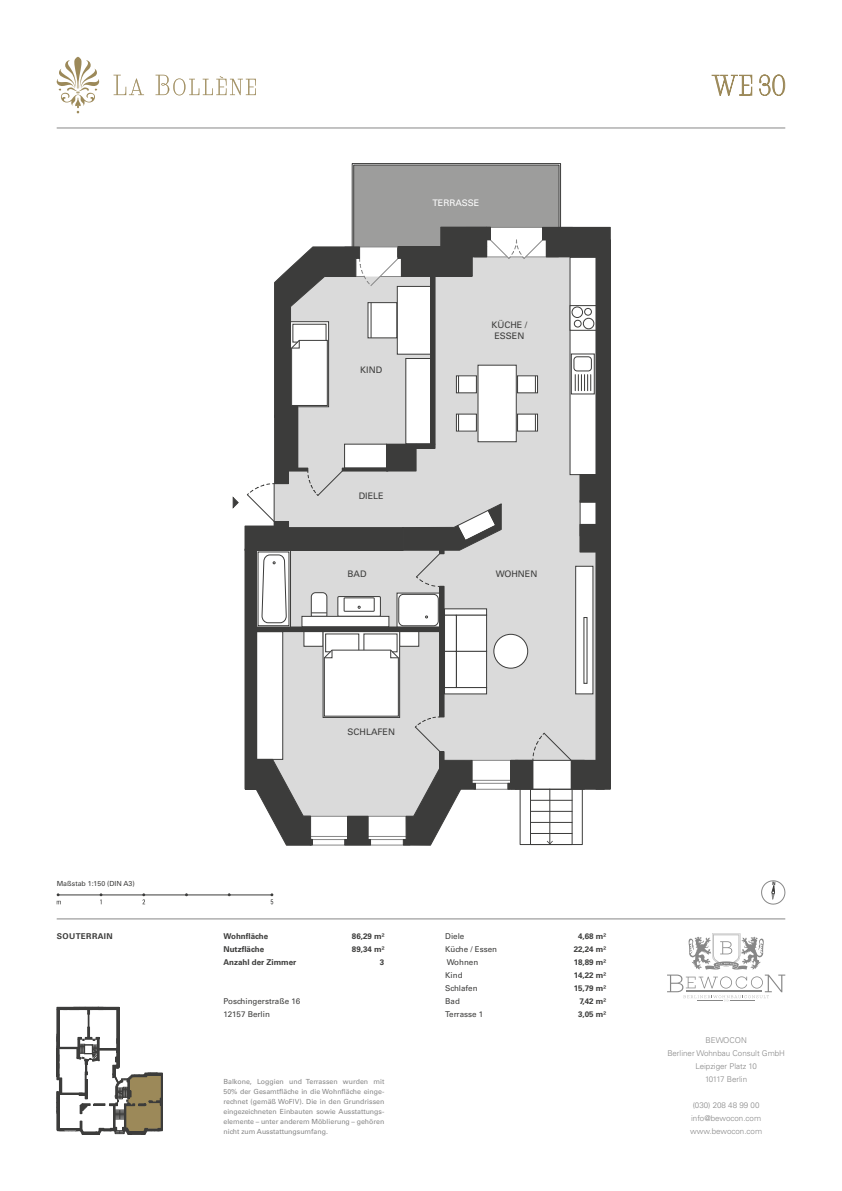
<style>
.page{position:relative;width:842px;height:1191px;background:#fff}
.page>*{position:absolute;margin:0;border:0;box-sizing:border-box;transform-origin:0 0}
.t1{font:9px/10.8px "Univers LT Std";color:#3c3c3b;text-align:center}
.t2{font:9px "Univers LT Std";color:#fff}
.t3{font:300 8px/13px "Univers LT Std";color:#878787;text-align:center}
.t4{font:700 8px "Univers LT Std";color:#3c3c3b}
.t5{font:8px/13px "Univers LT Std";color:#3c3c3b}
.t6{font:700 8px "Univers LT Std";letter-spacing:.05em;color:#3c3c3b}
.t7{font:7px/10px "Univers LT Std";color:#878787;text-align:justify}
.t8{font:7px "Univers LT Std";color:#3c3c3b}
</style>
<div class="page">
<svg style="left:113px;top:75px;width:31px;height:20px"></svg>
<svg style="left:155px;top:75px;width:101px;height:20px"></svg>
<svg style="left:57px;top:57px;width:42px;height:56px"></svg>
<hr style="left:57px;top:128px;width:728px;height:1px;background:#878787">
<hr style="left:57px;top:918px;width:728px;height:1px;background:#878787">
<svg style="left:667px;top:933px;width:118px;height:68px"></svg>
<hr style="left:58px;top:894px;width:214px;height:1px;background:#3c3c3b">
<svg style="left:57px;top:893px;width:4px;height:11px"></svg>
<svg style="left:100px;top:893px;width:2px;height:11px"></svg>
<svg style="left:142px;top:893px;width:3px;height:11px"></svg>
<svg style="left:270px;top:893px;width:3px;height:11px"></svg>
<svg style="left:57px;top:1007px;width:105px;height:128px"></svg>
<svg style="left:712px;top:75px;width:40px;height:21px"></svg>
<svg style="left:759px;top:74px;width:26px;height:22px"></svg>
<svg style="left:251px;top:257px;width:354px;height:559px;fill:#dadada"></svg>
<svg style="left:576px;top:566px;width:17px;height:128px"></svg>
<div style="left:575px;top:566px;width:18px;height:128px;border:1px solid #3c3c3b"></div>
<div style="left:257px;top:631px;width:26px;height:128px;background:#fff"></div>
<div style="left:406px;top:358px;width:25px;height:86px;background:#fff"></div>
<div style="left:406px;top:358px;width:25px;height:86px;border:1px solid #3c3c3b"></div>
<div style="left:345px;top:444px;width:41px;height:24px;background:#fff"></div>
<div style="left:494px;top:634px;width:34px;height:34px;background:#fff;border-radius:50%"></div>
<div style="left:494px;top:634px;width:34px;height:34px;border:1px solid #3c3c3b;border-radius:50%"></div>
<div style="left:478px;top:365px;width:38px;height:77px;background:#fff"></div>
<div style="left:478px;top:365px;width:38px;height:77px;border:1px solid #3c3c3b"></div>
<div style="left:570px;top:257px;width:27px;height:217px;background:#fff"></div>
<svg style="left:573px;top:358px;width:19px;height:33px"></svg>
<div style="left:571px;top:354px;width:23px;height:40px;border:1px solid #3c3c3b"></div>
<div style="left:574px;top:357px;width:17px;height:14px;background:#fff;border-radius:3px"></div>
<div style="left:574px;top:356px;width:18px;height:15px;border:1px solid #3c3c3b;border-radius:3px"></div>
<svg style="left:575px;top:374px;width:16px;height:17px"></svg>
<svg style="left:572px;top:307px;width:24px;height:21px"></svg>
<div style="left:570px;top:305px;width:28px;height:25px;border:1px solid #3c3c3b"></div>
<div style="left:585px;top:308px;width:6px;height:7px;background:#fff;border-radius:50%"></div>
<div style="left:584px;top:308px;width:8px;height:7px;border:1px solid #3c3c3b;border-radius:50%"></div>
<div style="left:583px;top:318px;width:11px;height:11px;background:#fff;border-radius:50%"></div>
<div style="left:583px;top:318px;width:11px;height:11px;border:1px solid #3c3c3b;border-radius:50%"></div>
<div style="left:574px;top:320px;width:7px;height:7px;background:#fff;border-radius:50%"></div>
<div style="left:574px;top:320px;width:7px;height:7px;border:1px solid #3c3c3b;border-radius:50%"></div>
<div style="left:572px;top:307px;width:10px;height:10px;background:#fff;border-radius:50%"></div>
<div style="left:572px;top:307px;width:11px;height:11px;border:1px solid #3c3c3b;border-radius:50%"></div>
<svg style="left:582px;top:502px;width:14px;height:22px"></svg>
<hr style="left:472px;top:780px;width:46px;height:1px;background:#878787">
<hr style="left:472px;top:760px;width:46px;height:1px;background:#878787">
<hr style="left:475px;top:783px;width:45px;height:1px;background:#878787">
<hr style="left:310px;top:836px;width:103px;height:1px;background:#878787">
<hr style="left:308px;top:839px;width:103px;height:1px;background:#878787">
<hr style="left:304px;top:816px;width:112px;height:1px;background:#878787">
<hr style="left:311px;top:844px;width:99px;height:1px;background:#878787">
<hr style="left:474px;top:789px;width:43px;height:1px;background:#878787">
<hr style="left:515px;top:789px;width:69px;height:1px;background:#3c3c3b">
<div style="left:542px;top:227px;width:68px;height:13px;background:#3c3c3b"></div>
<div style="left:546px;top:240px;width:64px;height:17px;background:#3c3c3b"></div>
<div style="left:596px;top:257px;width:14px;height:532px;background:#3c3c3b"></div>
<div style="left:596px;top:257px;width:15px;height:532px;border:1px solid #3c3c3b"></div>
<div style="left:580px;top:474px;width:30px;height:28px;background:#3c3c3b"></div>
<div style="left:580px;top:474px;width:31px;height:28px;border:1px solid #3c3c3b"></div>
<div style="left:580px;top:524px;width:30px;height:28px;background:#3c3c3b"></div>
<div style="left:580px;top:524px;width:31px;height:28px;border:1px solid #3c3c3b"></div>
<div style="left:571px;top:760px;width:33px;height:29px;background:#3c3c3b"></div>
<div style="left:511px;top:760px;width:22px;height:29px;background:#3c3c3b"></div>
<div style="left:510px;top:760px;width:23px;height:29px;border:1px solid #3c3c3b"></div>
<svg style="left:507px;top:783px;width:4px;height:6px"></svg>
<div style="left:447px;top:783px;width:28px;height:6px;background:#3c3c3b"></div>
<div style="left:447px;top:783px;width:29px;height:6px;border:1px solid #3c3c3b"></div>
<svg style="left:403px;top:759px;width:70px;height:87px"></svg>
<div style="left:345px;top:839px;width:26px;height:6px;background:#3c3c3b"></div>
<div style="left:348px;top:816px;width:20px;height:23px;background:#3c3c3b"></div>
<div style="left:347px;top:816px;width:22px;height:24px;border:1px solid #3c3c3b"></div>
<svg style="left:252px;top:758px;width:61px;height:88px"></svg>
<div style="left:245px;top:525px;width:39px;height:26px;border:1px solid #3c3c3b"></div>
<div style="left:245px;top:549px;width:11px;height:240px;background:#3c3c3b"></div>
<div style="left:245px;top:548px;width:12px;height:241px;border:1px solid #3c3c3b"></div>
<div style="left:275px;top:415px;width:13px;height:68px;background:#3c3c3b"></div>
<div style="left:274px;top:415px;width:15px;height:69px;border:1px solid #3c3c3b"></div>
<hr style="left:440px;top:751px;width:4px;height:19px;background:#3c3c3b">
<div style="left:439px;top:751px;width:5px;height:19px;border:1px solid #3c3c3b"></div>
<div style="left:284px;top:407px;width:14px;height:61px;background:#3c3c3b"></div>
<div style="left:282px;top:468px;width:26px;height:3px;border:1px solid #3c3c3b"></div>
<div style="left:342px;top:468px;width:46px;height:3px;border:1px solid #3c3c3b"></div>
<div style="left:386px;top:444px;width:30px;height:27px;background:#3c3c3b"></div>
<hr style="left:416px;top:444px;width:19px;height:4px;background:#3c3c3b">
<div style="left:416px;top:444px;width:19px;height:5px;border:1px solid #3c3c3b"></div>
<hr style="left:431px;top:261px;width:4px;height:183px;background:#3c3c3b">
<div style="left:430px;top:261px;width:5px;height:183px;border:1px solid #3c3c3b"></div>
<svg style="left:232px;top:496px;width:7px;height:13px"></svg>
<svg style="left:532px;top:732px;width:40px;height:29px"></svg>
<svg style="left:246px;top:470px;width:256px;height:282px"></svg>
<svg style="left:274px;top:163px;width:287px;height:268px"></svg>
<div style="left:486px;top:227px;width:5px;height:13px;border:1px solid #3c3c3b"></div>
<div style="left:398px;top:248px;width:11px;height:10px;background:#3c3c3b"></div>
<div style="left:397px;top:248px;width:13px;height:11px;border:1px solid #3c3c3b"></div>
<svg style="left:519px;top:786px;width:64px;height:59px"></svg>
<svg style="left:761px;top:880px;width:25px;height:24px"></svg>
<p class="t8" style="left:57px;top:879px;width:80px">Maßstab 1:150 (DIN A3)</p>
<p class="t1" style="left:360px;top:364px;width:24px">KIND</p>
<p class="t1" style="left:359px;top:490px;width:27px">DIELE</p>
<p class="t1" style="left:348px;top:568px;width:20px">BAD</p>
<p class="t2" style="left:432px;top:197px;width:48px">TERRASSE</p>
<p class="t1" style="left:491px;top:319px;width:38px">KÜCHE /<br>ESSEN</p>
<p class="t1" style="left:496px;top:568px;width:43px">WOHNEN</p>
<p class="t1" style="left:347px;top:726px;width:49px">SCHLAFEN</p>
<p class="t4" style="left:223px;top:931px;width:46px">Wohnfläche</p>
<p class="t4" style="left:352px;top:931px;width:34px">86,29 m²</p>
<p class="t4" style="left:223px;top:944px;width:42px">Nutzfläche</p>
<p class="t4" style="left:352px;top:944px;width:34px">89,34 m²</p>
<p class="t4" style="left:223px;top:957px;width:74px">Anzahl der Zimmer</p>
<p class="t4" style="left:380px;top:957px;width:6px">3</p>
<p class="t5" style="left:223px;top:994px;width:78px">Poschingerstraße 16<br>12157 Berlin</p>
<p class="t6" style="left:57px;top:931px;width:58px">SOUTERRAIN</p>
<p class="t5" style="left:445px;top:929px;width:21px">Diele</p>
<p class="t4" style="left:578px;top:931px;width:30px">4,68 m²</p>
<p class="t5" style="left:445px;top:942px;width:53px">Küche / Essen</p>
<p class="t4" style="left:574px;top:944px;width:34px">22,24 m²</p>
<p class="t5" style="left:447px;top:955px;width:33px">Wohnen</p>
<p class="t4" style="left:574px;top:957px;width:34px">18,89 m²</p>
<p class="t5" style="left:445px;top:968px;width:19px">Kind</p>
<p class="t4" style="left:574px;top:970px;width:34px">14,22 m²</p>
<p class="t5" style="left:445px;top:981px;width:34px">Schlafen</p>
<p class="t4" style="left:574px;top:983px;width:34px">15,79 m²</p>
<p class="t5" style="left:445px;top:994px;width:16px">Bad</p>
<p class="t4" style="left:579px;top:996px;width:28px">7,42 m²</p>
<p class="t5" style="left:445px;top:1007px;width:40px">Terrasse 1</p>
<p class="t4" style="left:578px;top:1009px;width:30px">3,05 m²</p>
<p class="t7" style="left:223px;top:1076px;width:162px">Balkone, Loggien und Terrassen wurden mit 50% der Gesamtfläche in die Wohnfläche einge&shy;rechnet (gemäß WoFlV). Die in den Grundrissen eingezeichneten Einbauten sowie Ausstattungs&shy;elemente – unter anderem Möblierung – gehören nicht zum Ausstattungsumfang.</p>
<p class="t3" style="left:667px;top:1034px;width:119px">BEWOCON<br>Berliner Wohnbau Consult GmbH<br>Leipziger Platz 10<br>10117 Berlin</p>
<p class="t3" style="left:690px;top:1099px;width:73px">(030) 208 48 99 00 info@bewocon.com www.bewocon.com</p>
</div>
